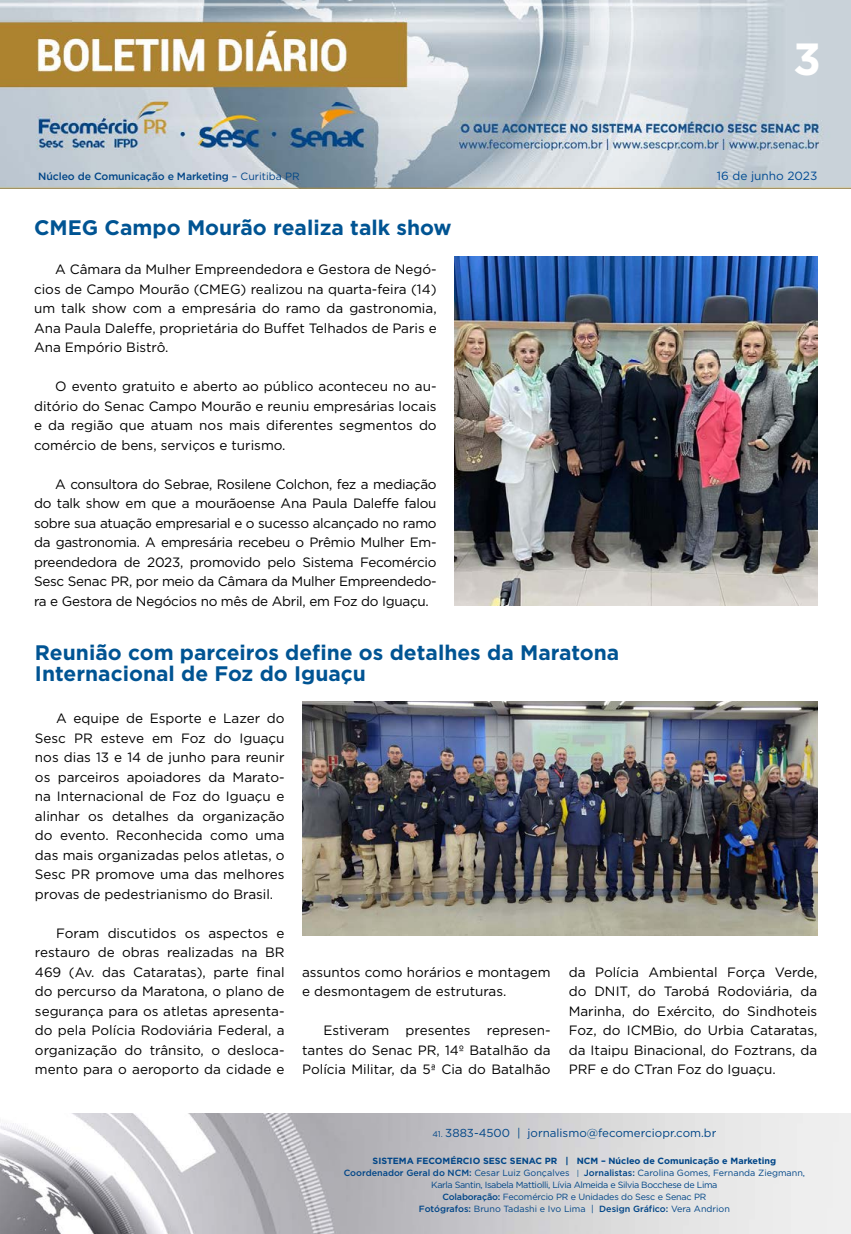
<style>
.page{position:relative;width:851px;height:1234px;background:#fff}
.page>*{position:absolute;margin:0;border:0;box-sizing:border-box;transform-origin:0 0}
.t1{font:700 45px "Gotham";color:#fff}
.t2{font:700 21px/21px "Gotham";color:#005493}
.t3{font:13.5px/19.5px "Gotham";color:#000;text-align:justify}
.t4{font:11.85px "Gotham";color:#004a93}
.t5{font:11.55px "Gotham";color:#004587}
.t6{font:500 10.5px "Gotham";letter-spacing:-.01em;color:#004587}
.t7{font:9px/12px "Gotham";letter-spacing:-.02em;color:#004587;text-align:center}
.s1{font-weight:400}
.s2{font-size:8.25px}
.s3{font-weight:700}
.s4{font-weight:500}
.s5{font-size:7.65px}
</style>
<div class="page">
<img style="left:0;top:0;width:850px;height:189px">
<img style="left:0;top:1113px;width:850px;height:120px">
<img style="left:455px;top:256px;width:362px;height:349px">
<img style="left:302px;top:701px;width:515px;height:233px">
<h1 class="t1" style="left:793px;top:29px;width:29px">3</h1>
<p class="t6" style="left:38px;top:169px;width:263px">Núcleo de Comunicação e Marketing <span class="s1">– Curitiba PR</span></p>
<p class="t4" style="left:716px;top:168px;width:102px">16 de junho 2023</p>
<h2 class="t2" style="left:34px;top:217px;width:419px">CMEG Campo Mourão realiza talk show</h2>
<p class="t3" style="left:34px;top:259px;width:404px;text-indent:21px">A Câmara da Mulher Empreendedora e Gestora de Negó&shy;cios de Campo Mourão (CMEG) realizou na quarta-feira (14) um talk show com a empresária do ramo da gastronomia, Ana Paula Daleffe, proprietária do Buffet Telhados de Paris e Ana Empório Bistrô.</p>
<p class="t3" style="left:34px;top:376px;width:404px;text-indent:21px">O evento gratuito e aberto ao público aconteceu no au&shy;ditório do Senac Campo Mourão e reuniu empresárias locais e da região que atuam nos mais diferentes segmentos do comércio de bens, serviços e turismo.</p>
<p class="t3" style="left:34px;top:474px;width:404px;text-indent:21px">A consultora do Sebrae, Rosilene Colchon, fez a mediação do talk show em que a mourãoense Ana Paula Daleffe falou sobre sua atuação empresarial e o sucesso alcançado no ramo da gastronomia. A empresária recebeu o Prêmio Mulher Em&shy;preendedora de 2023, promovido pelo Sistema Fecomércio Sesc Senac PR, por meio da Câmara da Mulher Empreendedo&shy;ra e Gestora de Negócios no mês de Abril, em Foz do Iguaçu.</p>
<h2 class="t2" style="left:35px;top:642px;width:585px">Reunião com parceiros define os detalhes da Maratona<br>Internacional de Foz do Iguaçu</h2>
<p class="t3" style="left:35px;top:708px;width:251px;text-indent:21px">A equipe de Esporte e Lazer do Sesc PR esteve em Foz do Iguaçu nos dias 13 e 14 de junho para reunir os parceiros apoiadores da Marato&shy;na Internacional de Foz do Iguaçu e alinhar os detalhes da organização do evento. Reconhecida como uma das mais organizadas pelos atletas, o Sesc PR promove uma das melhores provas de pedestrianismo do Brasil.</p>
<p class="t3" style="left:35px;top:922px;width:251px;text-indent:21px">Foram discutidos os aspectos e restauro de obras realizadas na BR 469 (Av. das Cataratas), parte final do percurso da Maratona, o plano de segurança para os atletas apresenta&shy;do pela Polícia Rodoviária Federal, a organização do trânsito, o desloca&shy;mento para o aeroporto da cidade e</p>
<p class="t3" style="left:568px;top:961px;width:250px">da Polícia Ambiental Força Verde, do DNIT, do Tarobá Rodoviária, da Marinha, do Exército, do Sindhoteis Foz, do ICMBio, do Urbia Cataratas, da Itaipu Binacional, do Foztrans, da PRF e do CTran Foz do Iguaçu.</p>
<p class="t3" style="left:302px;top:961px;width:250px">assuntos como horários e montagem e desmontagem de estruturas.</p>
<p class="t3" style="left:302px;top:1020px;width:250px;text-indent:21px">Estiveram presentes represen&shy;tantes do Senac PR, 14º Batalhão da Polícia Militar, da 5ª Cia do Batalhão</p>
<p class="t5" style="left:432px;top:1125px;width:285px"><span class="s2">41.</span> 3883-4500 | jornalismo@fecomerciopr.com.br</p>
<p class="t7" style="left:343px;top:1154px;width:463px"><span class="s3">SISTEMA FECOMÉRCIO SESC SENAC PR | NCM – Núcleo de Comunicação e Marketing </span><span class="s4">Coordenador Geral do NCM:</span> Cesar Luiz Gonçalves <span class="s5">|</span> <span class="s4">Jornalistas:</span> Carolina Gomes, Fernanda Ziegmann, Karla Santin, Isabela Mattiolli, Lívia Almeida e Silvia Bocchese de Lima<br><span class="s4">Colaboração:</span> Fecomércio PR e Unidades do Sesc e Senac PR<br><span class="s4">Fotógrafos:</span> Bruno Tadashi e Ivo Lima | <span class="s4">Design Gráfico:</span> Vera Andrion</p>
</div>
